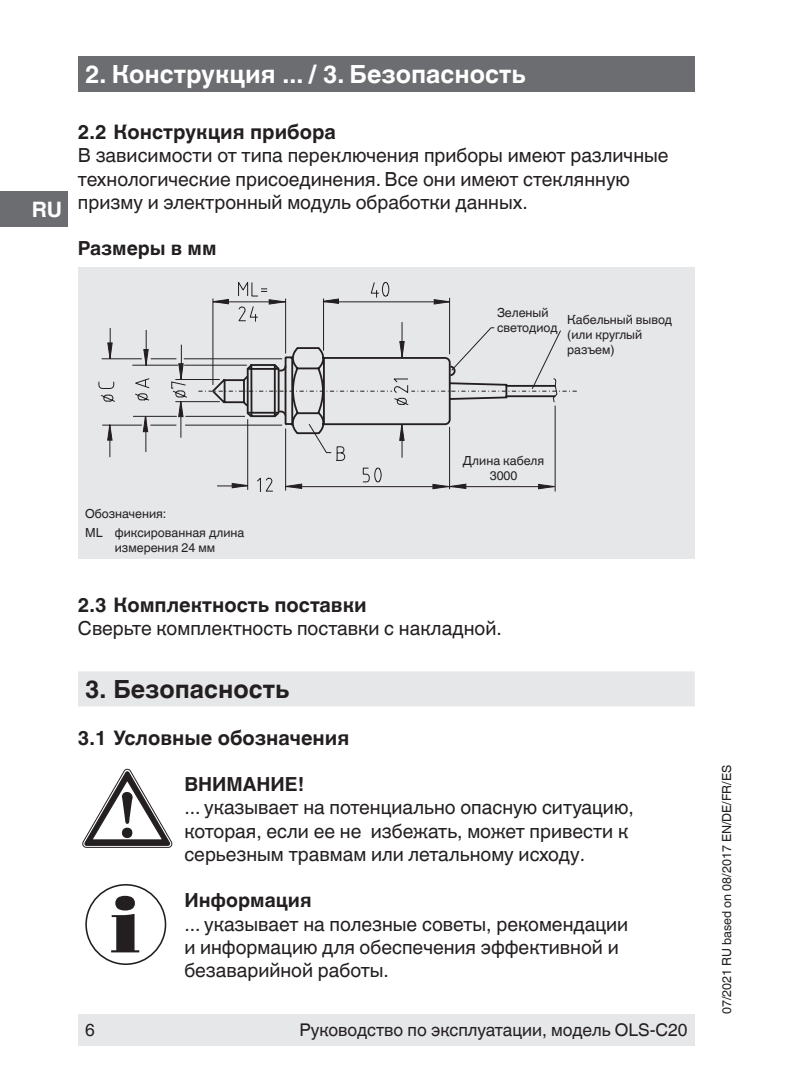
<style>
.page{position:relative;width:787px;height:1092px;background:#fff}
.page>*{position:absolute;margin:0;border:0;box-sizing:border-box;transform-origin:0 0}
.t1{font:700 25px "Helvetica World";color:#fff}
.t2{font:700 25px "Helvetica World";color:#231f20}
.t3{font:700 21.25px "Helvetica World";color:#fff}
.t4{font:700 20px "Helvetica World";color:#231f20}
.t5{font:19.5px/23.2px "Helvetica World";color:#231f20}
.t6{font:700 19.5px "Helvetica World";color:#231f20}
.t7{font:17.5px "Helvetica World";color:#231f20}
.t8{font:12.5px/15px "Helvetica World";color:#231f20}
</style>
<div class="page">
<div style="left:78px;top:1013px;width:616px;height:32px;background:#e6e7e9"></div>
<div style="left:78px;top:57px;width:616px;height:35px;background:#6c6d70"></div>
<div style="left:0;top:191px;width:67px;height:36px;background:#6c6d70"></div>
<div style="left:78px;top:671px;width:616px;height:35px;background:#e6e7e9"></div>
<div style="left:78px;top:267px;width:616px;height:292px;background:#e6e7e9"></div>
<svg style="left:98px;top:282px;width:478px;height:210px"></svg>
<svg style="left:83px;top:769px;width:89px;height:78px"></svg>
<svg style="left:111px;top:895px;width:28px;height:57px"></svg>
<div style="left:85px;top:883px;width:81px;height:81px;border:2px solid #231f20;border-radius:50%"></div>
<p class="t3" style="left:32px;top:197px;width:32px">RU</p>
<p class="t1" style="left:85px;top:60px;width:442px">2. Конструкция ... / 3. Безопасность</p>
<p class="t4" style="left:78px;top:120px;width:259px">2.2 Конструкция прибора</p>
<p class="t5" style="left:78px;top:144px;width:592px">В зависимости от типа переключения приборы имеют различные технологические присоединения. Все они имеют стеклянную призму и электронный модуль обработки данных.</p>
<p class="t6" style="left:78px;top:237px;width:140px">Размеры в мм</p>
<p class="t8" style="left:497px;top:305px;width:62px">Зеленый светодиод</p>
<p class="t8" style="left:567px;top:312px;width:106px">Кабельный вывод (или круглый разъем)</p>
<p class="t8" style="left:85px;top:504px;width:161px;line-height:19px">Обозначения:<br>ML фиксированная длина</p>
<p class="t8" style="left:115px;top:540px;width:102px">измерения 24 мм</p>
<p class="t8" style="left:463px;top:452px;width:83px;text-align:center">Длина кабеля<br>3000</p>
<p class="t4" style="left:78px;top:593px;width:290px">2.3 Комплектность поставки</p>
<p class="t5" style="left:78px;top:616px;width:425px">Сверьте комплектность поставки с накладной.</p>
<p class="t2" style="left:85px;top:674px;width:206px">3. Безопасность</p>
<p class="t4" style="left:78px;top:726px;width:273px">3.1 Условные обозначения</p>
<p class="t6" style="left:184px;top:773px;width:121px">ВНИМАНИЕ!</p>
<p class="t5" style="left:184px;top:796px;width:451px">... указывает на потенциально опасную ситуацию, которая, если ее не избежать, может привести к серьезным травмам или летальному исходу.</p>
<p class="t6" style="left:184px;top:889px;width:129px">Информация</p>
<p class="t5" style="left:184px;top:912px;width:445px">... указывает на полезные советы, рекомендации и информацию для обеспечения эффективной и безаварийной работы.</p>
<p class="t7" style="left:85px;top:1019px;width:11px">6</p>
<p class="t7" style="left:299px;top:1019px;width:390px">Руководство по эксплуатации, модель OLS-C20</p>
<p class="t8" style="left:719px;top:1013px;width:251px;rotate:-90deg">07/2021 RU based on 08/2017 EN/DE/FR/ES</p>
</div>
